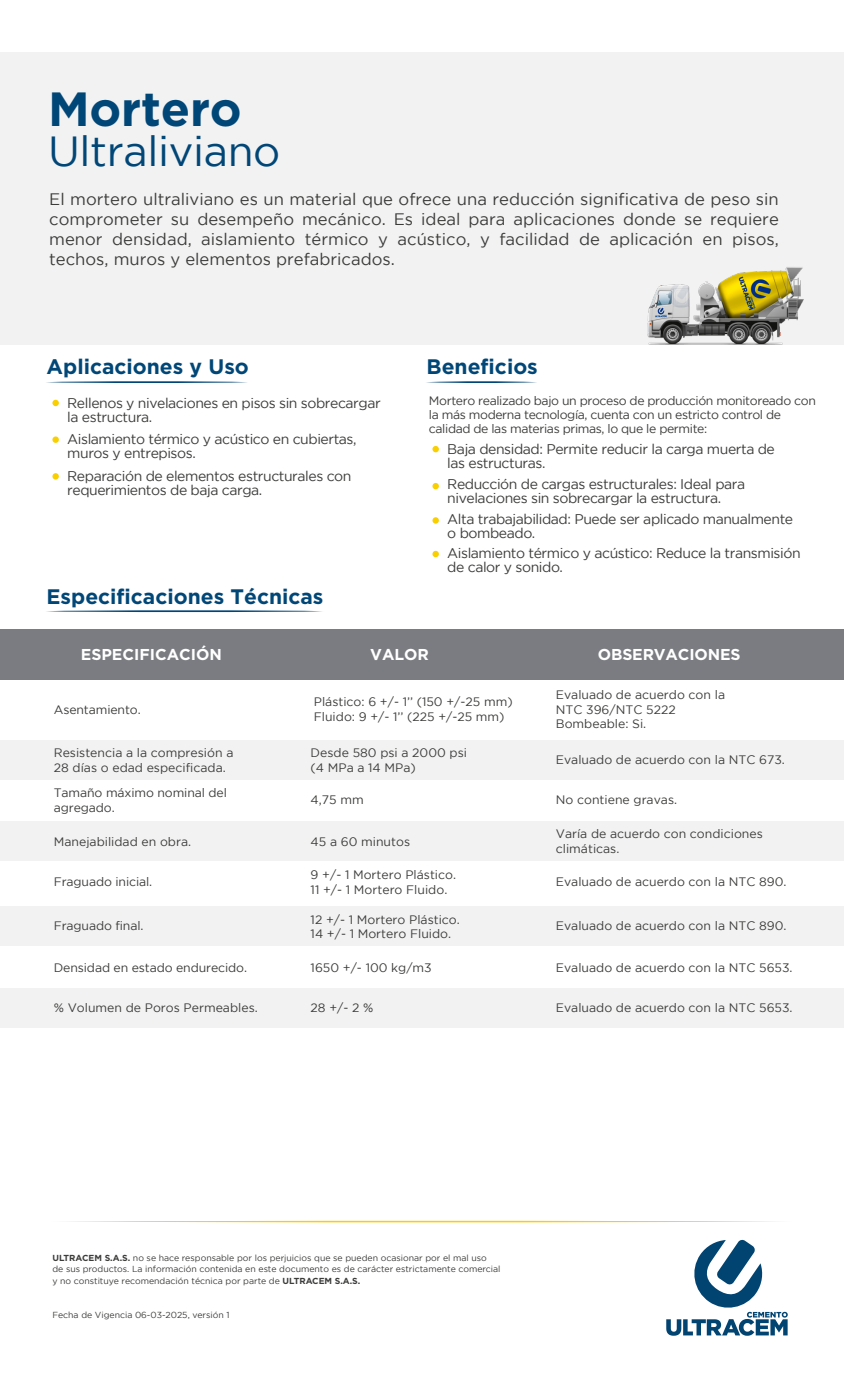
<style>
.page{position:relative;width:844px;height:1389px;background:#fff}
.page>*{position:absolute;margin:0;border:0;box-sizing:border-box;transform-origin:0 0}
.t1{font:700 47.95px "Gotham";letter-spacing:-.005em;color:#004677}
.t2{font:42px "Gotham";letter-spacing:-.01em;color:#004677}
.t3{font:700 21px "Gotham";color:#004777}
.t4{font:16.62px/19.9px "Gotham";color:#3c3c3b;text-align:justify}
.t5{font:700 15.75px "Gotham";color:#fff}
.t6{font:14px/14px "Gotham";letter-spacing:-.03em;color:#3c3c3b}
.t7{font:12.25px/14.7px "Gotham";color:#3c3c3b}
.t8{font:12.25px/14px "Gotham";letter-spacing:-.03em;color:#3c3c3b}
.t9{font:8.75px/11.4px "Gotham";color:#3c3c3b}
.s1{font-weight:700}
</style>
<div class="page">
<div style="left:0;top:52px;width:843px;height:293px;background:#f2f2f2"></div>
<svg style="left:666px;top:1239px;width:121px;height:97px"></svg>
<div style="left:52px;top:400px;width:7px;height:6px;background:#f9cf00;border-radius:50%"></div>
<div style="left:52px;top:436px;width:7px;height:7px;background:#f9cf00;border-radius:50%"></div>
<div style="left:52px;top:473px;width:7px;height:7px;background:#f9cf00;border-radius:50%"></div>
<svg style="left:46px;top:381px;width:201px;height:2px"></svg>
<img style="left:647px;top:267px;width:157px;height:78px">
<div style="left:432px;top:446px;width:7px;height:6px;background:#f9cf00;border-radius:50%"></div>
<div style="left:432px;top:483px;width:7px;height:6px;background:#f9cf00;border-radius:50%"></div>
<div style="left:432px;top:517px;width:7px;height:7px;background:#f9cf00;border-radius:50%"></div>
<div style="left:432px;top:551px;width:7px;height:6px;background:#f9cf00;border-radius:50%"></div>
<svg style="left:426px;top:381px;width:111px;height:2px"></svg>
<svg style="left:46px;top:610px;width:276px;height:2px"></svg>
<div style="left:0;top:630px;width:843px;height:50px;background:#7a7c81"></div>
<div style="left:0;top:822px;width:843px;height:39px;background:#f2f2f2"></div>
<div style="left:0;top:907px;width:843px;height:39px;background:#f2f2f2"></div>
<div style="left:0;top:988px;width:843px;height:39px;background:#f2f2f2"></div>
<div style="left:0;top:741px;width:843px;height:39px;background:#f2f2f2"></div>
<svg style="left:58px;top:1220px;width:728px;height:3px"></svg>
<h1 class="t1" style="left:48px;top:82px;width:195px">Mortero</h1>
<h2 class="t2" style="left:48px;top:128px;width:234px">Ultraliviano</h2>
<p class="t4" style="left:49px;top:189px;width:731px">El mortero ultraliviano es un material que ofrece una reducción significativa de peso sin comprometer su desempeño mecánico. Es ideal para aplicaciones donde se requiere menor densidad, aislamiento térmico y acústico, y facilidad de aplicación en pisos, techos, muros y elementos prefabricados.</p>
<h3 class="t3" style="left:47px;top:354px;width:204px">Aplicaciones y Uso</h3>
<p class="t6" style="left:67px;top:396px;width:315px">Rellenos y nivelaciones en pisos sin sobrecargar la estructura.</p>
<p class="t6" style="left:67px;top:432px;width:291px">Aislamiento térmico y acústico en cubiertas, muros y entrepisos.</p>
<p class="t6" style="left:67px;top:469px;width:285px">Reparación de elementos estructurales con requerimientos de baja carga.</p>
<h3 class="t3" style="left:426px;top:354px;width:113px">Beneficios</h3>
<p class="t8" style="left:429px;top:393px;width:388px">Mortero realizado bajo un proceso de producción monitoreado con la más moderna tecnología, cuenta con un estricto control de calidad de las materias primas, lo que le permite:</p>
<p class="t6" style="left:447px;top:442px;width:329px">Baja densidad: Permite reducir la carga muerta de las estructuras.</p>
<p class="t6" style="left:447px;top:477px;width:299px">Reducción de cargas estructurales: Ideal para nivelaciones sin sobrecargar la estructura.</p>
<p class="t6" style="left:447px;top:512px;width:347px">Alta trabajabilidad: Puede ser aplicado manualmente o bombeado.</p>
<p class="t6" style="left:447px;top:546px;width:355px">Aislamiento térmico y acústico: Reduce la transmisión de calor y sonido.</p>
<h3 class="t3" style="left:47px;top:584px;width:278px">Especificaciones Técnicas</h3>
<p class="t5" style="left:81px;top:646px;width:143px">ESPECIFICACIÓN</p>
<p class="t5" style="left:370px;top:645px;width:60px">VALOR</p>
<p class="t5" style="left:597px;top:645px;width:144px">OBSERVACIONES</p>
<p class="t7" style="left:54px;top:702px;width:88px">Asentamiento.</p>
<p class="t7" style="left:314px;top:694px;width:200px">Plástico: 6 +/- 1’’ (150 +/-25 mm)<br>Fluido: 9 +/- 1’’ (225 +/-25 mm)</p>
<p class="t7" style="left:555px;top:687px;width:171px">Evaluado de acuerdo con la<br>NTC 396/NTC 5222<br>Bombeable: Si.</p>
<p class="t7" style="left:54px;top:745px;width:181px">Resistencia a la compresión a<br>28 días o edad especificada.</p>
<p class="t7" style="left:310px;top:745px;width:158px">Desde 580 psi a 2000 psi (4 MPa a 14 MPa)</p>
<p class="t7" style="left:555px;top:753px;width:230px">Evaluado de acuerdo con la NTC 673.</p>
<p class="t7" style="left:54px;top:785px;width:174px">Tamaño máximo nominal del agregado.</p>
<p class="t7" style="left:310px;top:793px;width:54px">4,75 mm</p>
<p class="t7" style="left:555px;top:793px;width:123px">No contiene gravas.</p>
<p class="t7" style="left:310px;top:834px;width:101px">45 a 60 minutos</p>
<p class="t7" style="left:555px;top:826px;width:208px">Varía de acuerdo con condiciones climáticas.</p>
<p class="t7" style="left:54px;top:834px;width:139px">Manejabilidad en obra.</p>
<p class="t7" style="left:54px;top:874px;width:100px">Fraguado inicial.</p>
<p class="t7" style="left:310px;top:867px;width:147px">9 +/- 1 Mortero Plástico.<br>11 +/- 1 Mortero Fluido.</p>
<p class="t7" style="left:310px;top:912px;width:151px">12 +/- 1 Mortero Plástico.<br>14 +/- 1 Mortero Fluido.</p>
<p class="t7" style="left:555px;top:874px;width:232px">Evaluado de acuerdo con la NTC 890.</p>
<p class="t7" style="left:54px;top:919px;width:91px">Fraguado final.</p>
<p class="t7" style="left:555px;top:919px;width:232px">Evaluado de acuerdo con la NTC 890.</p>
<p class="t7" style="left:54px;top:960px;width:195px">Densidad en estado endurecido.</p>
<p class="t7" style="left:310px;top:960px;width:123px">1650 +/- 100 kg/m3</p>
<p class="t7" style="left:310px;top:1000px;width:64px">28 +/- 2 %</p>
<p class="t7" style="left:555px;top:960px;width:238px">Evaluado de acuerdo con la NTC 5653.</p>
<p class="t7" style="left:54px;top:1000px;width:205px">% Volumen de Poros Permeables.</p>
<p class="t7" style="left:555px;top:1000px;width:238px">Evaluado de acuerdo con la NTC 5653.</p>
<p class="t9" style="left:52px;top:1252px;width:449px"><span class="s1">ULTRACEM S.A.S.</span> no se hace responsable por los perjuicios que se pueden ocasionar por el mal uso<br>de sus productos. La información contenida en este documento es de carácter estrictamente comercial y no constituye recomendación técnica por parte de <span class="s1">ULTRACEM S.A.S.</span></p>
<p class="t9" style="left:52px;top:1309px;width:178px">Fecha de Vigencia 06-03-2025, versión 1</p>
</div>
